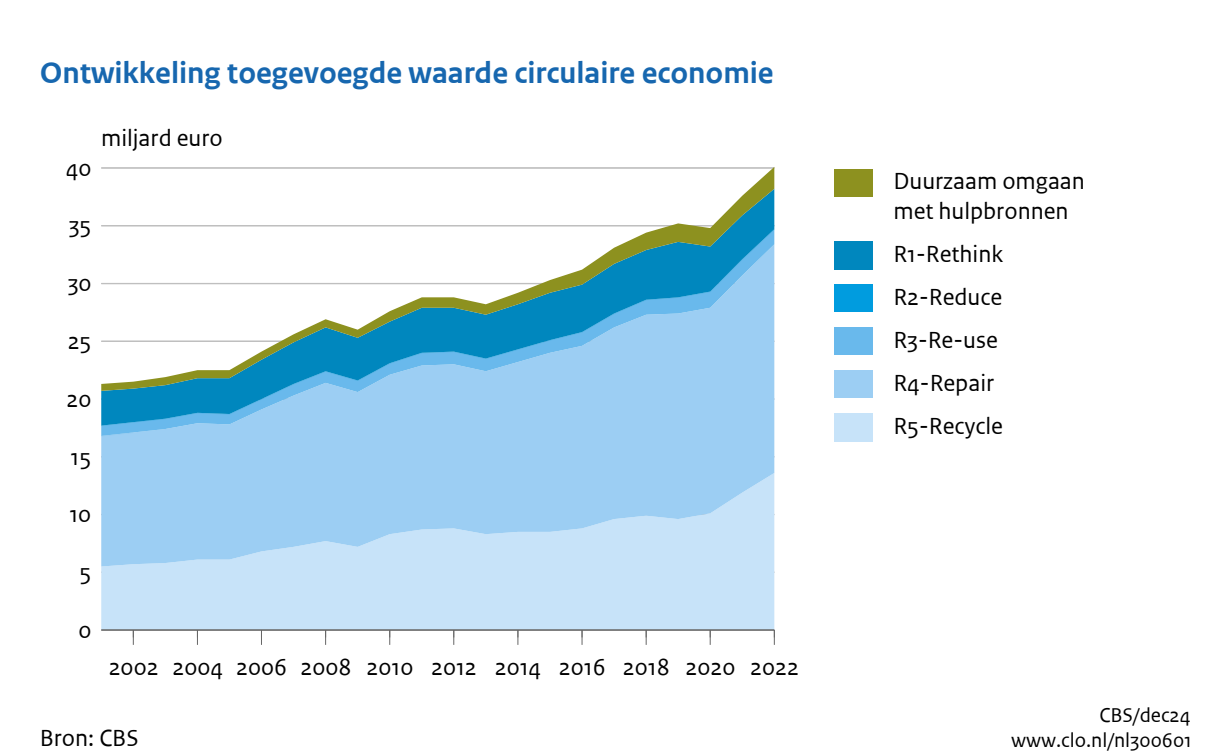
<style>
.page{position:relative;width:1231px;height:756px;background:#fff}
.page>*{position:absolute;margin:0;border:0;box-sizing:border-box;transform-origin:0 0}
.t1{font:700 31.5px "Rijksoverheid Sans Text TT";color:#1767af}
.t2{font:24.5px/42.7px "Rijksoverheid Sans Text TT";color:#000}
.t3{font:21px "Rijksoverheid Sans Text TT";color:#000}
</style>
<div class="page">
<div style="left:101px;top:567px;width:673px;height:62px;background:#c7e3f9"></div>
<svg style="left:101px;top:436px;width:673px;height:131px;fill:#9ccef3"></svg>
<div style="left:101px;top:426px;width:673px;height:10px;background:#9ccef3"></div>
<svg style="left:101px;top:391px;width:673px;height:35px;fill:#9ccef3"></svg>
<svg style="left:101px;top:167px;width:673px;height:224px"></svg>
<hr style="left:101px;top:629px;width:673px;height:2px;background:#666">
<svg style="left:133px;top:631px;width:1px;height:14px"></svg>
<svg style="left:197px;top:631px;width:1px;height:14px"></svg>
<svg style="left:261px;top:631px;width:1px;height:14px"></svg>
<svg style="left:325px;top:631px;width:1px;height:14px"></svg>
<svg style="left:389px;top:631px;width:1px;height:14px"></svg>
<svg style="left:453px;top:631px;width:1px;height:14px"></svg>
<svg style="left:517px;top:631px;width:1px;height:14px"></svg>
<svg style="left:581px;top:631px;width:1px;height:14px"></svg>
<svg style="left:645px;top:631px;width:1px;height:14px"></svg>
<svg style="left:709px;top:630px;width:1px;height:15px"></svg>
<svg style="left:773px;top:630px;width:1px;height:15px"></svg>
<div style="left:833px;top:169px;width:39px;height:28px;background:#8d911f"></div>
<div style="left:833px;top:241px;width:39px;height:29px;background:#0087be"></div>
<div style="left:833px;top:284px;width:39px;height:28px;background:#009cdf"></div>
<div style="left:833px;top:327px;width:39px;height:28px;background:#69b9ec"></div>
<div style="left:833px;top:370px;width:39px;height:28px;background:#9ccef3"></div>
<div style="left:833px;top:413px;width:39px;height:28px;background:#c7e3f9"></div>
<p class="t1" style="left:40px;top:55px;width:735px">Ontwikkeling toegevoegde waarde circulaire economie</p>
<p class="t2" style="left:66px;top:147px;width:27px">40</p>
<p class="t2" style="left:101px;top:117px;width:123px">miljard euro</p>
<p class="t2" style="left:69px;top:205px;width:24px">35</p>
<p class="t2" style="left:68px;top:262px;width:25px">30</p>
<p class="t2" style="left:68px;top:320px;width:25px">25</p>
<p class="t2" style="left:67px;top:378px;width:26px">20</p>
<p class="t2" style="left:71px;top:436px;width:22px">15</p>
<p class="t2" style="left:69px;top:493px;width:23px">10</p>
<p class="t2" style="left:79px;top:551px;width:13px">5</p>
<p class="t2" style="left:78px;top:609px;width:15px">0</p>
<p class="t2" style="left:109px;top:646px;width:691px">2002 2004 2006 2008 2010 2012 2014 2016 2018 2020 2022</p>
<p class="t2" style="left:893px;top:167px;width:193px;line-height:30.1px">Duurzaam omgaan met hulpbronnen</p>
<p class="t2" style="left:893px;top:233px;width:111px">R1-Rethink<br>R2-Reduce<br>R3-Re-use<br>R4-Repair<br>R5-Recycle</p>
<p class="t3" style="left:1099px;top:703px;width:93px">CBS/dec24</p>
<p class="t2" style="left:40px;top:717px;width:100px">Bron: CBS</p>
<p class="t3" style="left:1010px;top:728px;width:182px">www.clo.nl/nl300601</p>
</div>
